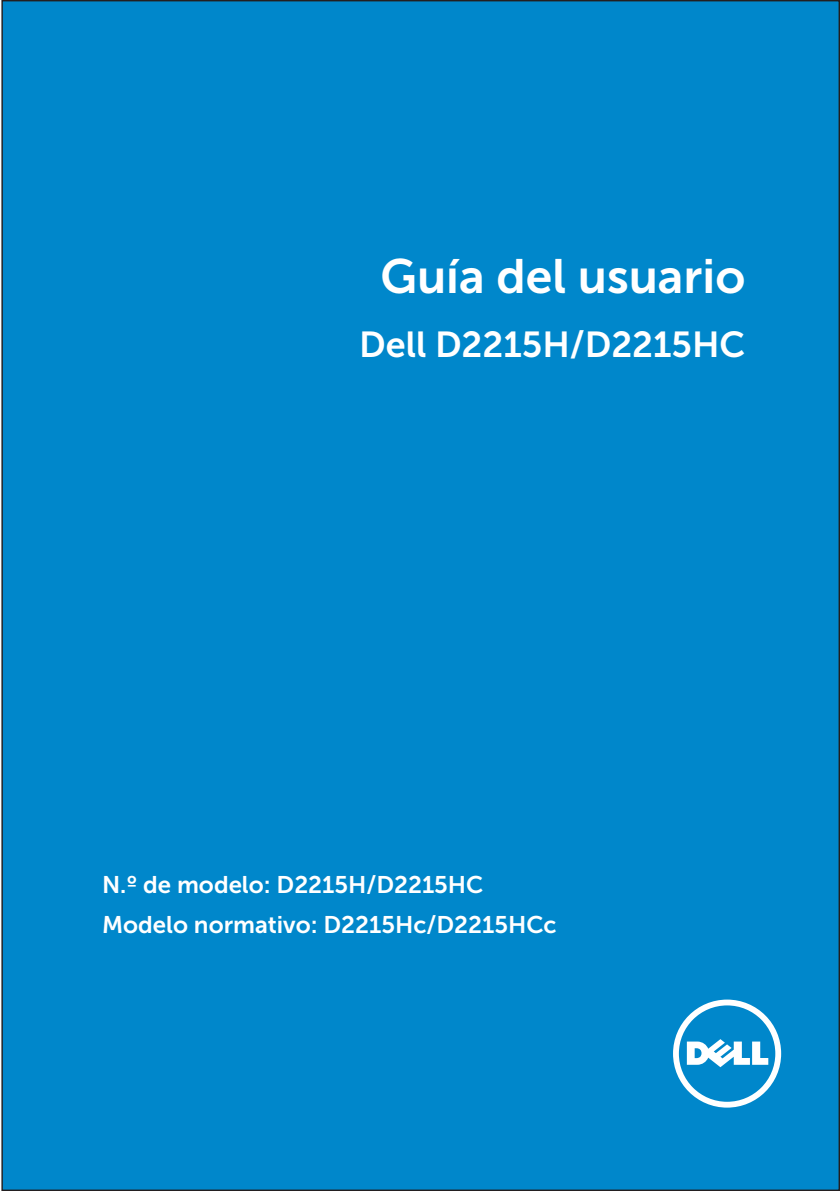
<style>
.page{position:relative;width:840px;height:1191px;background:#fff}
.page>*{position:absolute;margin:0;border:0;box-sizing:border-box;transform-origin:0 0}
.t1{font:48px "Museo Sans For Dell 700";color:#fff}
.t2{font:36px "Museo Sans For Dell 700";color:#fff}
.Model{font:24px "Museo Sans For Dell 700";color:#fff}
</style>
<div class="page">
<div style="left:2px;top:1px;width:836px;height:1189px;background:#0087cb"></div>
<svg style="left:673px;top:999px;width:107px;height:108px"></svg>
<p class="t1" style="left:380px;top:250px;width:366px">Guía del usuario</p>
<p class="t2" style="left:359px;top:324px;width:387px">Dell D2215H/D2215HC</p>
<p class="Model" style="left:102px;top:871px;width:382px">N.º de modelo: D2215H/D2215HC</p>
<p class="Model" style="left:102px;top:911px;width:455px">Modelo normativo: D2215Hc/D2215HCc</p>
</div>
